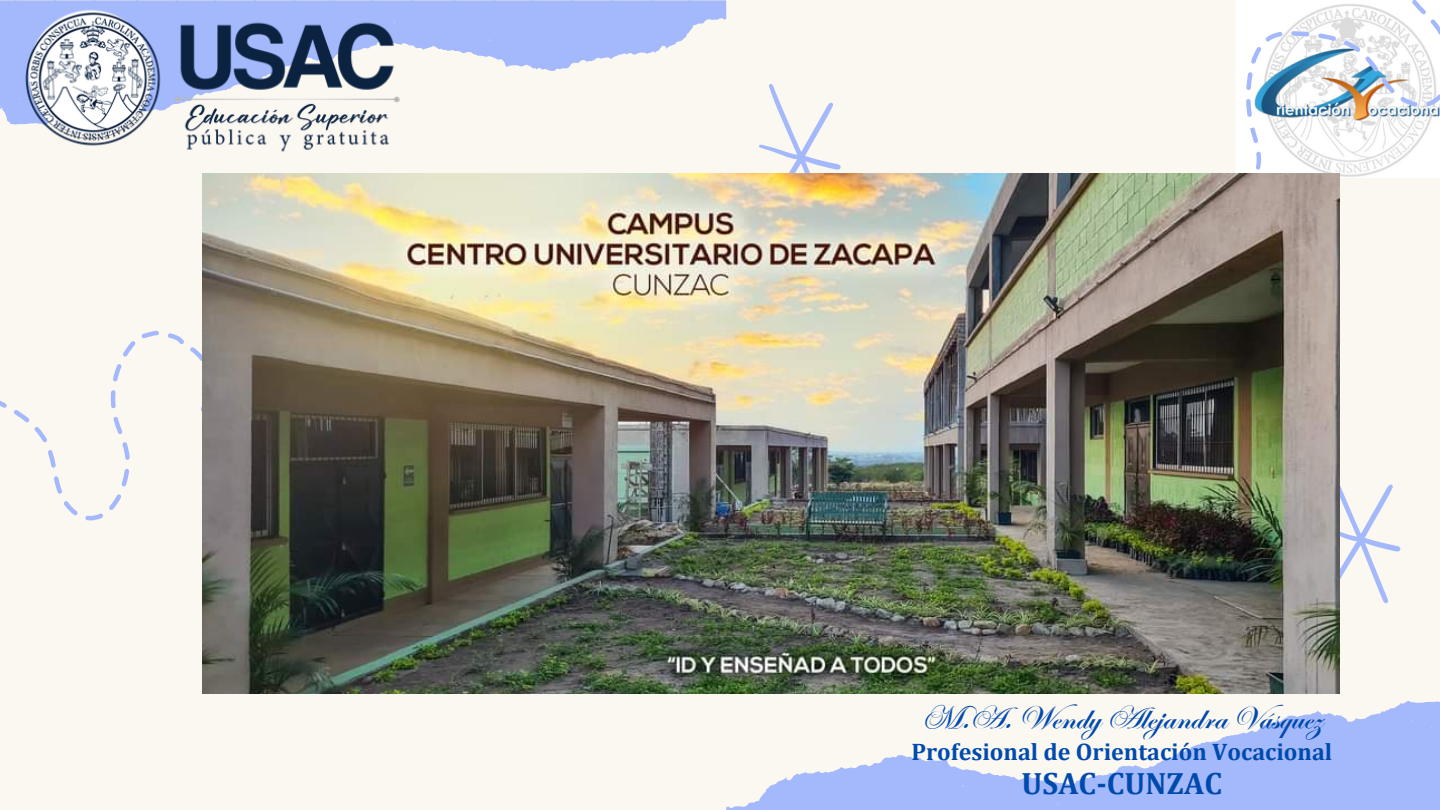
<style>
.page{position:relative;width:1440px;height:810px;background:#fbf7f1}
.page>*{position:absolute;margin:0;border:0;box-sizing:border-box;transform-origin:0 0}
.t1{font:700 33px "ITC Edwardian Script Com";color:#004aad}
.t2{font:700 31px "Cambria";color:#004aad}
.t3{font:700 24px "Cambria";color:#004aad}
</style>
<div class="page">
<svg style="left:726px;top:702px;width:714px;height:108px;fill:#a4b9fb"></svg>
<svg style="left:759px;top:84px;width:82px;height:89px"></svg>
<svg style="left:433px;top:0;width:293px;height:71px;fill:#a4b9fb"></svg>
<svg style="left:0;top:330px;width:202px;height:191px"></svg>
<svg style="left:1340px;top:484px;width:61px;height:120px"></svg>
<img style="left:0;top:0;width:433px;height:152px">
<svg style="left:1235px;top:0;width:205px;height:178px"></svg>
<img style="left:202px;top:173px;width:1138px;height:521px">
<p class="t1" style="left:922px;top:699px;width:402px">M.A. Wendy Alejandra Vásquez</p>
<p class="t3" style="left:911px;top:737px;width:422px">Profesional de Orientación Vocacional</p>
<p class="t2" style="left:1022px;top:764px;width:202px">USAC-CUNZAC</p>
</div>
